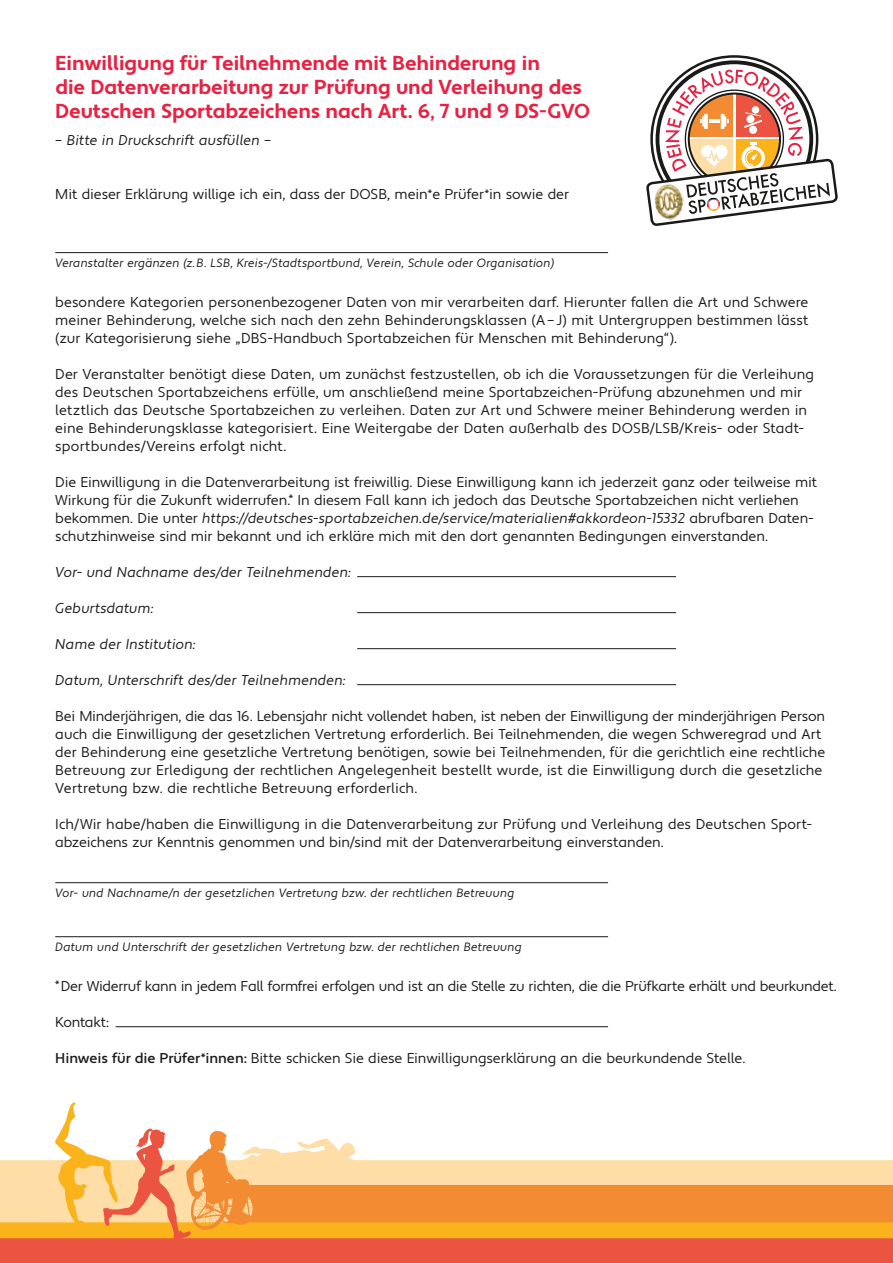
<style>
.page{position:relative;width:893px;height:1263px;background:#fff}
.page>*{position:absolute;margin:0;border:0;box-sizing:border-box;transform-origin:0 0}
.Titel{font:700 20.25px/24px "Apertura";letter-spacing:-.01em;color:#e62343}
.Grundtext{font:14.25px/18px "Apertura";color:#1a1a18}
.Grundtext-2{font:14.25px "Apertura Obliq";color:#1a1a18}
.Grundtext-3{font:14.25px "Apertura";letter-spacing:-.02em;color:#1a1a18}
.Grundtext-4{font:14.25px "Apertura";letter-spacing:-.03em;color:#1a1a18}
.unter_Linie{font:12px "Apertura Obliq";letter-spacing:.005em;color:#1a1a18}
.s1{font-family:"Apertura Obliq"}
.s2{font-weight:500}
</style>
<div class="page">
<hr style="left:55px;top:252px;width:553px;height:1px;background:#1a1a18">
<hr style="left:357px;top:576px;width:319px;height:1px;background:#1a1a18">
<hr style="left:357px;top:612px;width:319px;height:1px;background:#1a1a18">
<hr style="left:357px;top:648px;width:319px;height:1px;background:#1a1a18">
<hr style="left:357px;top:684px;width:319px;height:1px;background:#1a1a18">
<hr style="left:55px;top:882px;width:553px;height:1px;background:#1a1a18">
<hr style="left:55px;top:936px;width:553px;height:1px;background:#1a1a18">
<hr style="left:116px;top:1026px;width:492px;height:1px;background:#1a1a18">
<svg style="left:652px;top:56px;width:165px;height:166px"></svg>
<svg style="left:647px;top:70px;width:190px;height:156px"></svg>
<svg style="left:0;top:1102px;width:103px;height:136px"></svg>
<div style="left:0;top:1238px;width:893px;height:25px;background:#ea5441"></div>
<svg style="left:103px;top:1128px;width:790px;height:111px"></svg>
<p class="Titel" style="left:55px;top:52px;width:536px">Einwilligung für Teilnehmende mit Behinderung in<br>die Datenverarbeitung zur Prüfung und Verleihung des<br>Deutschen Sportabzeichens nach Art. 6, 7 und 9 DS-GVO</p>
<p class="Grundtext-2" style="left:55px;top:131px;width:218px">– Bitte in Druckschrift ausfüllen –</p>
<p class="Grundtext" style="left:55px;top:186px;width:515px">Mit dieser Erklärung willige ich ein, dass der DOSB, mein<sup>*</sup>e Prüfer<sup>*</sup>in sowie der</p>
<p class="unter_Linie" style="left:55px;top:255px;width:501px">Veranstalter ergänzen (z.B. LSB, Kreis-/Stadtsportbund, Verein, Schule oder Organisation)</p>
<p class="Grundtext" style="left:55px;top:294px;width:755px;text-align:justify">besondere Kategorien personenbezogener Daten von mir verarbeiten darf. Hierunter fallen die Art und Schwere meiner Behinderung, welche sich nach den zehn Behinderungsklassen (A– J) mit Untergruppen bestimmen lässt (zur Kategorisierung siehe „DBS-Handbuch Sportabzeichen für Menschen mit Behinderung“).</p>
<p class="Grundtext" style="left:55px;top:366px;width:760px">Der Veranstalter benötigt diese Daten, um zunächst festzustellen, ob ich die Voraussetzungen für die Verleihung des Deutschen Sportabzeichens erfülle, um anschließend meine Sportabzeichen-Prüfung abzunehmen und mir letztlich das Deutsche Sportabzeichen zu verleihen. Daten zur Art und Schwere meiner Behinderung werden in eine Behinderungsklasse kategorisiert. Eine Weitergabe der Daten außerhalb des DOSB/LSB/Kreis- oder Stadt&shy;sportbundes/Vereins erfolgt nicht.</p>
<p class="Grundtext" style="left:55px;top:474px;width:763px">Die Einwilligung in die Datenverarbeitung ist freiwillig. Diese Einwilligung kann ich jederzeit ganz oder teilweise mit Wirkung für die Zukunft widerrufen.<sup>*</sup> In diesem Fall kann ich jedoch das Deutsche Sportabzeichen nicht verliehen bekommen. Die unter <span class="s1">https://deutsches-sportabzeichen.de/service/materialien#akkordeon-15332</span> abrufbaren Daten&shy;schutzhinweise sind mir bekannt und ich erkläre mich mit den dort genannten Bedingungen einverstanden.</p>
<p class="Grundtext-2" style="left:55px;top:563px;width:297px">Vor- und Nachname des/der Teilnehmenden:</p>
<p class="Grundtext-2" style="left:55px;top:599px;width:100px">Geburtsdatum:</p>
<p class="Grundtext-2" style="left:55px;top:635px;width:142px">Name der Institution:</p>
<p class="Grundtext-2" style="left:55px;top:671px;width:292px">Datum, Unterschrift des/der Teilnehmenden:</p>
<p class="Grundtext" style="left:55px;top:708px;width:772px">Bei Minderjährigen, die das 16. Lebensjahr nicht vollendet haben, ist neben der Einwilligung der minderjährigen Person auch die Einwilligung der gesetzlichen Vertretung erforderlich. Bei Teilnehmenden, die wegen Schweregrad und Art der Behinderung eine gesetzliche Vertretung benötigen, sowie bei Teilnehmenden, für die gerichtlich eine rechtliche Betreuung zur Erledigung der rechtlichen Angelegenheit bestellt wurde, ist die Einwilligung durch die gesetzliche Vertretung bzw. die rechtliche Betreuung erforderlich.</p>
<p class="Grundtext" style="left:55px;top:816px;width:757px">Ich/Wir habe/haben die Einwilligung in die Datenverarbeitung zur Prüfung und Verleihung des Deutschen Sport&shy;abzeichens zur Kenntnis genommen und bin/sind mit der Datenverarbeitung einverstanden.</p>
<p class="unter_Linie" style="left:55px;top:885px;width:461px">Vor- und Nachname/n der gesetzlichen Vertretung bzw. der rechtlichen Betreuung</p>
<p class="unter_Linie" style="left:55px;top:939px;width:468px">Datum und Unterschrift der gesetzlichen Vertretung bzw. der rechtlichen Betreuung</p>
<p class="Grundtext-3" style="left:55px;top:977px;width:783px"><sup>*</sup>Der Widerruf kann in jedem Fall formfrei erfolgen und ist an die Stelle zu richten, die die Prüfkarte erhält und beurkundet.</p>
<p class="Grundtext-4" style="left:55px;top:1013px;width:55px">Kontakt:</p>
<p class="Grundtext" style="left:55px;top:1050px;width:691px"><span class="s2">Hinweis für die Prüfer</span><sup>*</sup><span class="s2">innen:</span> Bitte schicken Sie diese Einwilligungserklärung an die beurkundende Stelle.</p>
</div>
